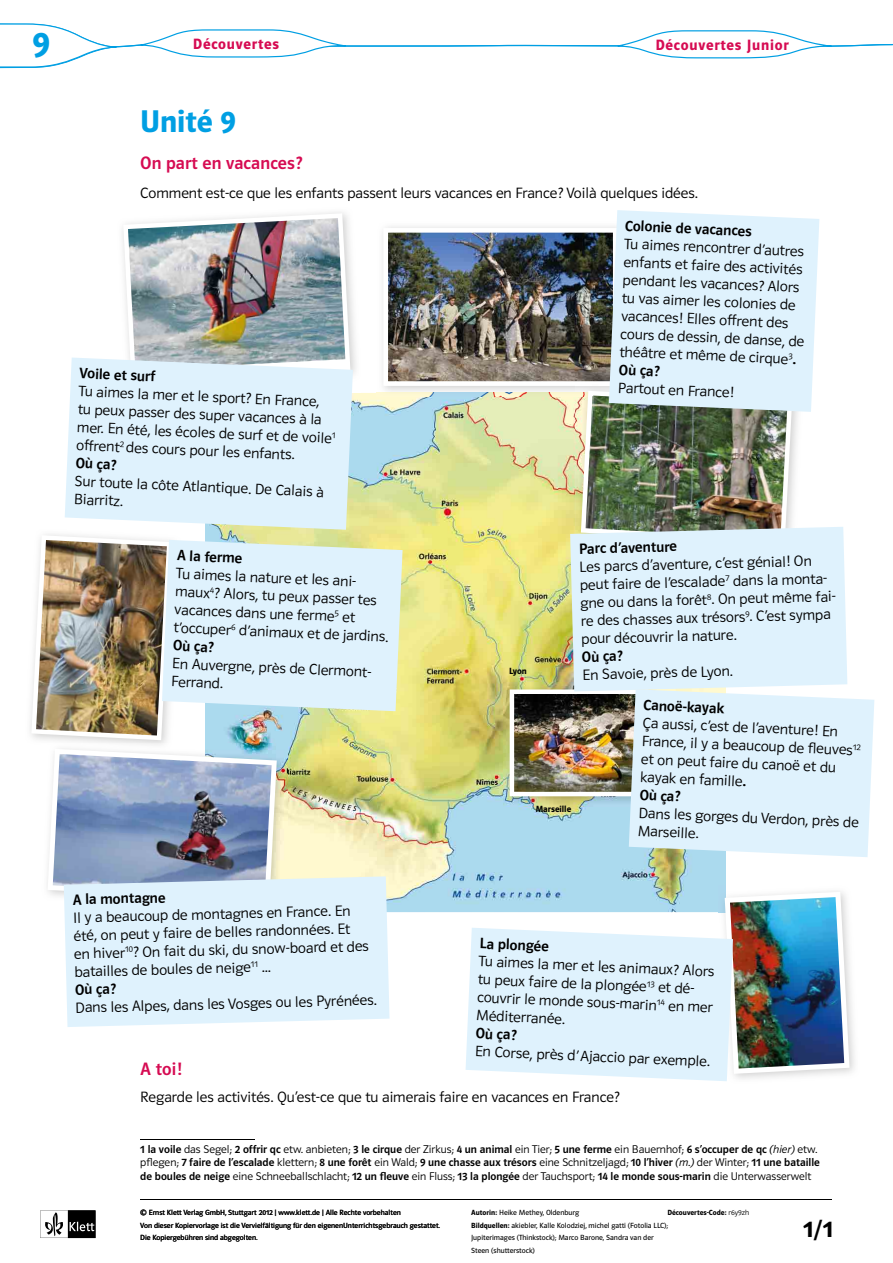
<style>
.page{position:relative;width:893px;height:1263px;background:#fff}
.page>*{position:absolute;margin:0;border:0;box-sizing:border-box;transform-origin:0 0}
.t1{font:36px "Polo ST11 K Hfett";color:#009fe3}
.t2{font:31.5px "Polo ST11 K Hfett";color:#009fe3}
.t3{font:24px "Polo ST11 K Hfett";color:#000}
.t4{font:18px "Polo ST11 K Krftg";letter-spacing:.005em;color:#d60b52}
.t5{font:15px/18px "Polo ST11 K Leicht";color:#000}
.t6{font:15px "Polo ST11 K Krftg";color:#000}
.t7{font:15px "Polo ST11 K Hfett";letter-spacing:.05em;color:#d60b52}
.t8{font:11.25px/13.5px "Polo ST11 K Krftg";color:#000}
.t9{font:11.25px "Polo ST11 K Leicht";color:#000}
.t10{font:9px "Polo ST11 K Hfett";color:#000}
.t11{font:7.5px/12.8px "Polo ST11 K Buch";color:#000}
.t12{font:7.5px "Polo ST11 K Hfett";color:#000}
.s1{font-family:"Polo ST11 K Krftg"}
.s2{font-family:"Polo ST11 K Leicht"}
.s3{font-family:"Polo ST11 K Leicht Kursiv"}
.s4{font-family:"Polo ST11 K Hfett"}
</style>
<div class="page">
<svg style="left:40px;top:1210px;width:56px;height:28px"></svg>
<hr style="left:140px;top:1199px;width:692px;height:1px;background:#000">
<hr style="left:140px;top:1139px;width:115px;height:1px;background:#000">
<svg style="left:0;top:23px;width:893px;height:45px"></svg>
<img style="left:31px;top:210px;width:843px;height:871px">
<h1 class="t1" style="left:33px;top:24px;width:19px">9</h1>
<p class="t7" style="left:655px;top:36px;width:135px">Découvertes Junior</p>
<h1 class="t1" style="left:34px;top:26px;width:17px">1</h1>
<p class="t7" style="left:193px;top:35px;width:88px">Découvertes</p>
<h2 class="t2" style="left:140px;top:103px;width:97px">Unité 9</h2>
<p class="t4" style="left:140px;top:153px;width:163px">On part en vacances?</p>
<p class="t5" style="left:140px;top:184px;width:559px">Comment est-ce que les enfants passent leurs vacances en France? Voilà quelques idées.</p>
<p class="t6" style="left:80px;top:364px;width:77px;rotate:3deg">Voile et surf</p>
<p class="t5" style="left:79px;top:381px;width:261px;rotate:3deg">Tu aimes la mer et le sport? En France, tu peux passer des super vacances à la mer. En été,les écoles de surf et de voile<sup>1 </sup>offrent<sup>2</sup> des cours pour les enfants.</p>
<p class="t6" style="left:76px;top:455px;width:42px;rotate:3deg">Où ça?</p>
<p class="t5" style="left:75px;top:470px;width:251px;line-height:18.9px;rotate:3deg">Sur toute la côte Atlantique. De Calais à<br>Biarritz.</p>
<p class="t6" style="left:177px;top:547px;width:67px;rotate:3deg">A la ferme</p>
<p class="t5" style="left:177px;top:564px;width:217px;rotate:3deg">Tu aimes la nature et les ani&shy;maux<sup>4</sup>? Alors,tu peux passer tes vacances dans une ferme<sup>5</sup> et t’occuper<sup>6</sup> d’animaux et de jardins.</p>
<p class="t6" style="left:173px;top:637px;width:42px;rotate:3deg">Où ça?</p>
<p class="t5" style="left:173px;top:653px;width:204px;line-height:18.6px;rotate:3deg">En Auvergne,près de Clermont-<br>Ferrand.</p>
<p class="t6" style="left:626px;top:217px;width:128px;rotate:3deg">Colonie de vacances</p>
<p class="t5" style="left:625px;top:234px;width:186px;rotate:3deg">Tu aimes rencontrer d’autres enfants et faire des activités pendant les vacances? Alors tu vas aimer les colonies de vacances!Elles offrent des cours de dessin,de danse,de théâtre et même de cirque<sup>3</sup><span class="s1">.</span></p>
<p class="t6" style="left:619px;top:361px;width:42px;rotate:3deg">Où ça?</p>
<p class="t5" style="left:619px;top:378px;width:121px;rotate:3deg">Partout en France!</p>
<p class="t10" style="left:509px;top:665px;width:19px">Lyon</p>
<p class="t10" style="left:536px;top:804px;width:37px">Marseille</p>
<p class="t6" style="left:579px;top:541px;width:100px;rotate:-2deg">Parc d’aventure</p>
<p class="t5" style="left:579px;top:559px;width:234px;line-height:17.5px;rotate:-2deg">Les parcs d’aventure,c’est génial!On peut faire de l’escalade</p>
<p class="t5" style="left:579px;top:578px;width:260px;line-height:17.4px;text-indent:153px;rotate:-2deg">dans la monta&shy;gne ou dans la forêt . On peut même fai-</p>
<p class="t5" style="left:581px;top:613px;width:251px;rotate:-2deg">re des chasses aux trésors . C’est sympa</p>
<p class="t5" style="left:581px;top:631px;width:157px;rotate:-2deg">pour découvrir la nature.</p>
<p class="t6" style="left:581px;top:649px;width:42px;rotate:-2deg">Où ça?</p>
<p class="t5" style="left:582px;top:666px;width:152px;rotate:-2deg">En Savoie,près de Lyon.</p>
<p class="t6" style="left:644px;top:696px;width:82px;rotate:3deg">Canoë-kayak</p>
<p class="t5" style="left:643px;top:713px;width:221px;rotate:3deg">Ça aussi,c’est de l’aventure!En<br>France,il y a beaucoup de fl euves<sup>12 </sup>et on peut faire du canoë et du kayak en famille<span class="s1">.</span></p>
<p class="t6" style="left:640px;top:786px;width:42px;rotate:3deg">Où ça?</p>
<p class="t5" style="left:639px;top:803px;width:222px;line-height:18.6px;rotate:3deg">Dans les gorges du Verdon,près de<br>M arseille.</p>
<p class="t6" style="left:72px;top:892px;width:94px;rotate:-2deg">A la montagne</p>
<p class="t5" style="left:73px;top:910px;width:279px;line-height:17.5px;text-align:justify;rotate:-2deg">Il y a beaucoup de montagnes en France. En été,on peut y faire de belles randonnées. Et en hiver</p>
<p class="t6" style="left:480px;top:935px;width:71px;rotate:3deg">La plongée</p>
<p class="t5" style="left:479px;top:951px;width:238px;rotate:3deg">Tu aimes la mer et les animaux? Alors tu peux faire de la plongée<sup>13</sup> et dé&shy;couvrir le monde sous-marin<sup>14</sup> en mer<br>M éditerranée.</p>
<p class="t6" style="left:476px;top:1025px;width:42px;rotate:3deg">Où ça?</p>
<p class="t5" style="left:475px;top:1041px;width:237px;rotate:3deg">En Corse,près d’ Ajaccio par exemple.</p>
<p class="t5" style="left:74px;top:947px;width:296px;line-height:17.2px;text-indent:59px;rotate:-2deg">? On fait du ski,du snow -board et des batailles de boules de neige</p>
<p class="t6" style="left:75px;top:982px;width:42px;rotate:-2deg">Où ça?</p>
<p class="t5" style="left:75px;top:1000px;width:303px;rotate:-2deg">Dans les Alpes,dans les Vosges ou les Pyrénées.</p>
<p class="t4" style="left:140px;top:1059px;width:43px">A toi!</p>
<p class="t5" style="left:140px;top:1088px;width:481px">Regarde les activités. Qu’est-ce que tu aimerais faire en vacances en France?</p>
<p class="t8" style="left:140px;top:1142px;width:681px">1 la voile <span class="s2">das Segel;</span> 2 offrir qc <span class="s2">etw. anbieten;</span> 3 le cirque <span class="s2">der Zirkus;</span> 4 un animal <span class="s2">ein Tier;</span> 5 une ferme <span class="s2">ein Bauernhof;</span> 6 s’occuper de qc <span class="s3">(hier)</span> <span class="s2">etw. pflegen;</span> 7 faire de l’escalade <span class="s2">klettern;</span> 8 une forêt <span class="s2">ein Wald;</span> 9 une chasse aux trésors <span class="s2">eine Schnitzeljagd;</span> 10 l’hiver <span class="s3">(m.)</span> <span class="s2">der Winter;</span> 11 une bataille</p>
<p class="t9" style="left:140px;top:1170px;width:673px"><span class="s1">de boules de neige</span> eine Schneeballschlacht; <span class="s1">12 un fleuve</span> ein Fluss; <span class="s1">13 la plongée</span> der Tauchsport; <span class="s1">14 le monde sous-marin</span> die Unterwasserwelt</p>
<p class="t11" style="left:140px;top:1206px;width:301px">© Ernst Klett Verlag GmbH, Stuttgart 2012 | www.klett.de | Alle Rechte vorbehalten<br>Von dieser Kopiervorlage ist die Vervielfältigung für den eigenenUnterrichtsgebrauch gestattet.<br>Die Kopiergebühren sind abgegolten.</p>
<p class="t12" style="left:667px;top:1208px;width:83px">Découvertes-Code: <span class="s2">r6y9zh</span></p>
<p class="t11" style="left:471px;top:1206px;width:199px"><span class="s4">Autorin:</span> Heike Methey, Oldenburg<br><span class="s4">Bildquellen:</span> akiebler, Kalle Kolodziej, michel gatti (Fotolia LLC); Jupiterimages (Thinkstock); Marco Barone, Sandra van der Steen (shutterstock)</p>
<h3 class="t3" style="left:803px;top:1216px;width:31px">1/1</h3>
</div>
